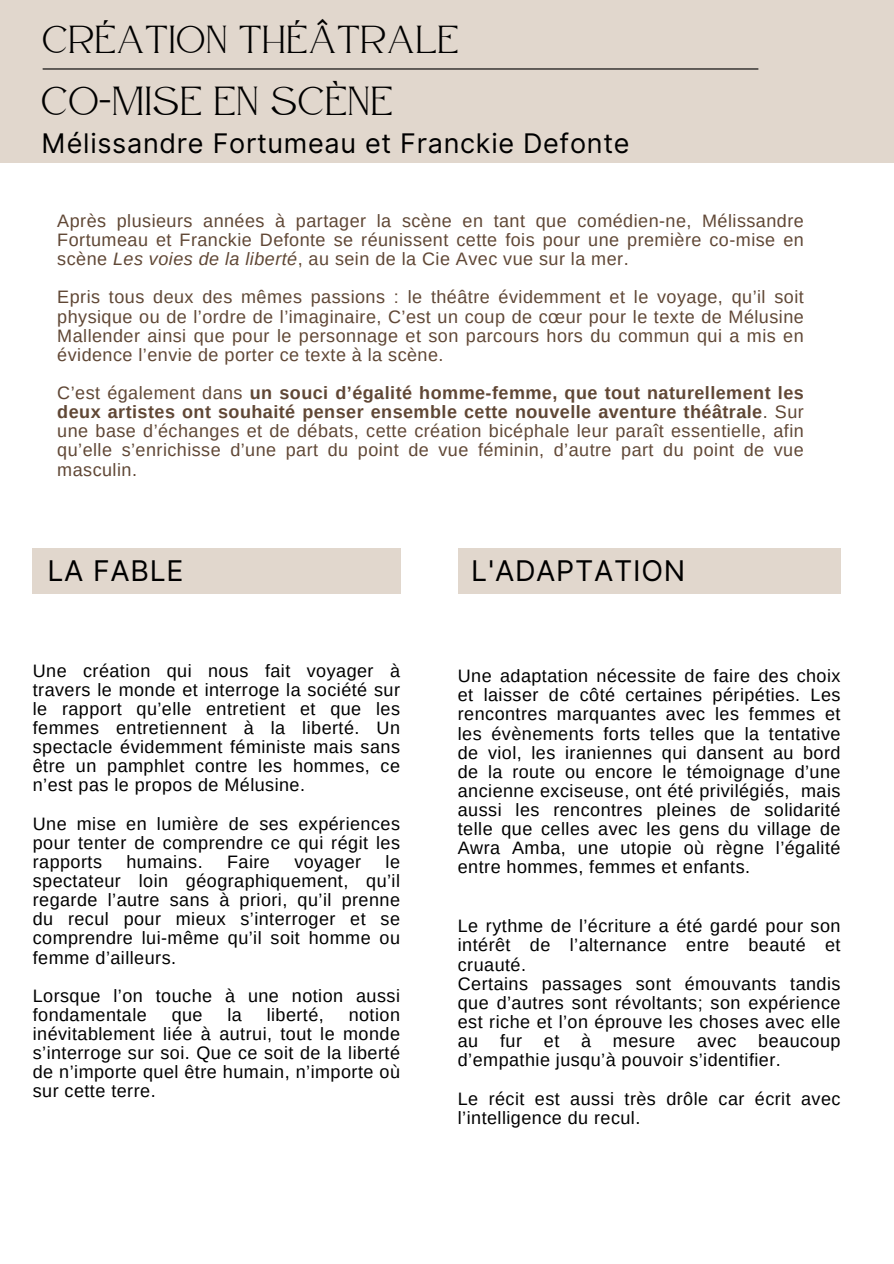
<style>
.page{position:relative;width:894px;height:1264px;background:#fff}
.page>*{position:absolute;margin:0;border:0;box-sizing:border-box;transform-origin:0 0}
.t1{font:40.5px "Atteron";letter-spacing:.025em;color:#000}
.t2{font:39px "Atteron";letter-spacing:.025em;color:#000}
.t3{font:28.5px "Inter";letter-spacing:.025em;color:#000}
.t4{font:27px "Inter";letter-spacing:.025em;color:#000}
.t5{font:18px/19.2px "Arimo";letter-spacing:.025em;color:#000;text-align:justify}
.t6{font:18px/19.2px "Arimo";letter-spacing:.025em;color:#604735;text-align:justify}
.s1{font-style:italic}
.s2{font-weight:700}
</style>
<div class="page">
<div style="left:0;top:0;width:893px;height:163px;background:#e1d7cd"></div>
<div style="left:33px;top:548px;width:368px;height:45px;background:#e1d7cd"></div>
<div style="left:457px;top:548px;width:383px;height:45px;background:#e1d7cd"></div>
<hr style="left:43px;top:68px;width:714px;height:2px;background:#000">
<h2 class="t2" style="left:42px;top:17px;width:417px">CRÉATION THÉÂTRALE</h2>
<h1 class="t1" style="left:42px;top:77px;width:352px">CO-MISE EN SCÈNE</h1>
<h3 class="t4" style="left:42px;top:127px;width:589px">Mélissandre Fortumeau et Franckie Defonte</h3>
<p class="t6" style="left:57px;top:211px;width:747px">Après plusieurs années à partager la scène en tant que comédien-ne, Mélissandre Fortumeau et Franckie Defonte se réunissent cette fois pour une première co-mise en scène <span class="s1">Les voies de la liberté</span>, au sein de la Cie Avec vue sur la mer.</p>
<p class="t6" style="left:57px;top:287px;width:747px">Epris tous deux des mêmes passions : le théâtre évidemment et le voyage, qu’il soit physique ou de l’ordre de l’imaginaire, C’est un coup de cœur pour le texte de Mélusine Mallender ainsi que pour le personnage et son parcours hors du commun qui a mis en évidence l’envie de porter ce texte à la scène.</p>
<p class="t6" style="left:57px;top:383px;width:747px">C’est également dans <span class="s2">un souci d’égalité homme-femme, que tout naturellement les deux artistes ont souhaité penser ensemble cette nouvelle aventure théâtrale</span>. Sur une base d’échanges et de débats, cette création bicéphale leur paraît essentielle, afin qu’elle s’enrichisse d’une part du point de vue féminin, d’autre part du point de vue masculin.</p>
<h3 class="t3" style="left:47px;top:553px;width:137px">LA FABLE</h3>
<h3 class="t3" style="left:471px;top:553px;width:215px">L'ADAPTATION</h3>
<p class="t5" style="left:33px;top:660px;width:368px">Une création qui nous fait voyager à travers le monde et interroge la société sur le rapport qu’elle entretient et que les femmes entretiennent à la liberté. Un spectacle évidemment féministe mais sans être un pamphlet contre les hommes, ce n’est pas le propos de Mélusine.</p>
<p class="t5" style="left:33px;top:813px;width:368px">Une mise en lumière de ses expériences pour tenter de comprendre ce qui régit les rapports</p>
<p class="t5" style="left:33px;top:852px;width:368px;text-indent:353px">le spectateur loin géographiquement, qu’il regarde l’autre sans à priori, qu’il prenne du recul pour mieux s’interroger et se comprendre lui-même qu’il soit homme ou femme d’ailleurs.</p>
<p class="t5" style="left:33px;top:985px;width:368px">Lorsque l’on touche à une notion aussi fondamentale</p>
<p class="t5" style="left:126px;top:852px;width:78px">humains.</p>
<p class="t5" style="left:227px;top:852px;width:44px">Faire</p>
<p class="t5" style="left:294px;top:852px;width:68px">voyager</p>
<p class="t5" style="left:172px;top:1005px;width:32px">que</p>
<p class="t5" style="left:227px;top:1005px;width:16px">la</p>
<p class="t5" style="left:266px;top:1005px;width:59px">liberté,</p>
<p class="t5" style="left:33px;top:1005px;width:368px;text-indent:316px">notion inévitablement liée à autrui, tout le monde s’interroge sur soi. Que ce soit de la liberté de n’importe quel être humain, n’importe où sur cette terre.</p>
<p class="t5" style="left:457px;top:666px;width:384px">Une adaptation nécessite de faire des choix et laisser de côté certaines péripéties. Les rencontres marquantes avec les femmes et les évènements forts telles que la tentative de viol, les iraniennes qui dansent au bord de la route ou encore le témoignage d’une ancienne exciseuse, ont été privilégiés, mais aussi les rencontres pleines de solidarité telle que celles avec les gens du village de Awra Amba, une utopie où règne l’égalité entre hommes, femmes et enfants.</p>
<p class="t5" style="left:457px;top:916px;width:384px;text-align:left">Le rythme de l’écriture a été gardé pour son intérêt de l’alternance entre beauté et cruauté.<br>Certains passages sont émouvants tandis que d’autres sont révoltants; son expérience est riche et l’on éprouve les choses avec elle au fur et à mesure avec beaucoup d’empathie jusqu’à pouvoir s’identifier.</p>
<p class="t5" style="left:457px;top:1088px;width:384px">Le récit est aussi très drôle car écrit avec l’intelligence du recul.</p>
</div>
